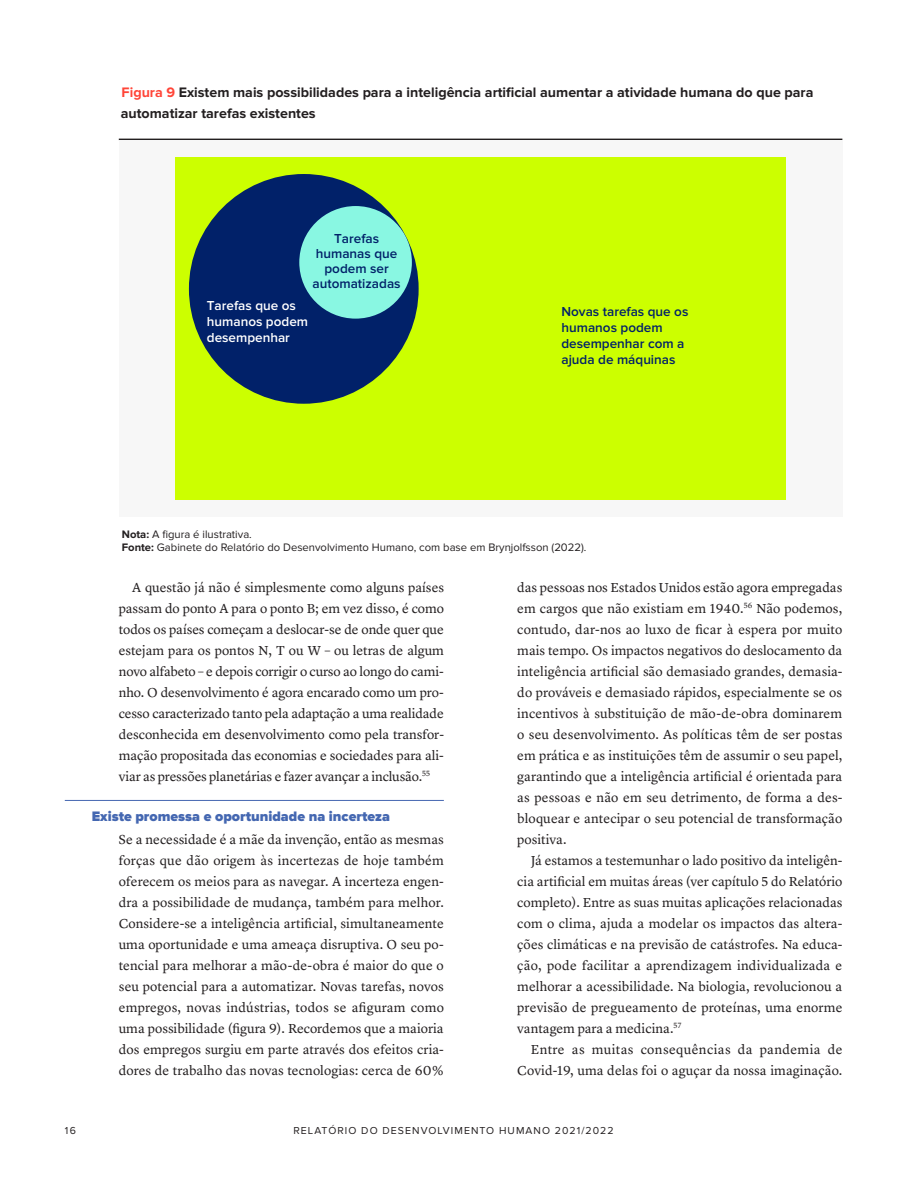
<style>
.page{position:relative;width:918px;height:1188px;background:#fff}
.page>*{position:absolute;margin:0;border:0;box-sizing:border-box;transform-origin:0 0}
.t1{font:700 14.25px/21px "Proxima Nova";color:#231f20}
.t2{font:900 14.25px "Proxima Nova";color:#4467b1}
.t3{font:13.5px/21px "Lyon Text";letter-spacing:.005em;color:#231f20;text-align:justify}
.t4{font:600 13.5px/15px "Proxima Nova";color:#012169;text-align:center}
.t5{font:600 13.5px/16.2px "Proxima Nova";color:#fff}
.t6{font:11.25px/13.5px "Proxima Nova";color:#231f20}
.t7{font:10.5px "Proxima Nova";letter-spacing:.1em;color:#231f20}
.s1{color:#ff4538}
.s2{font-weight:700}
</style>
<div class="page">
<hr style="left:65px;top:800px;width:379px;height:1px;background:#4467b1">
<hr style="left:119px;top:139px;width:723px;height:1px;background:#231f20">
<div style="left:119px;top:140px;width:723px;height:377px;background:#f7f7f7"></div>
<div style="left:175px;top:157px;width:611px;height:343px;background:#cf0"></div>
<div style="left:189px;top:174px;width:230px;height:230px;background:#012169;border-radius:50%"></div>
<div style="left:299px;top:206px;width:113px;height:113px;background:#89f7e2;border-radius:50%"></div>
<p class="t1" style="left:121px;top:82px;width:694px"><span class="s1">Figura 9</span> Existem mais possibilidades para a inteligência artificial aumentar a atividade humana do que para automatizar tarefas existentes</p>
<p class="t4" style="left:313px;top:232px;width:90px">Tarefas humanas que podem ser automatizadas</p>
<p class="t5" style="left:207px;top:298px;width:103px">Tarefas que os humanos podem desempenhar</p>
<p class="t4" style="left:561px;top:304px;width:128px;line-height:16.2px;text-align:left">Novas tarefas que os humanos podem desempenhar com a ajuda de máquinas</p>
<p class="t6" style="left:122px;top:527px;width:466px"><span class="s2">Nota:</span> A figura é ilustrativa.<br><span class="s2">Fonte:</span> Gabinete do Relatório do Desenvolvimento Humano, com base em Brynjolfsson (2022).</p>
<p class="t3" style="left:119px;top:575px;width:327px;text-indent:14px">A questão já não é simplesmente como alguns países passam do ponto A para o ponto B; em vez disso, é como todos os países começam a deslocar-se de onde quer que estejam para os pontos N, T ou W – ou letras de algum novo alfabeto – e depois corrigir o curso ao longo do cami&shy;nho. O desenvolvimento é agora encarado como um pro&shy;cesso caracterizado tanto pela adaptação a uma realidade desconhecida em desenvolvimento como pela transfor&shy;mação propositada das economias e sociedades para ali&shy;viar as pressões planetárias e fazer avançar a inclusão.<sup>55</sup></p>
<p class="t2" style="left:92px;top:810px;width:300px">Existe promessa e oportunidade na incerteza</p>
<p class="t3" style="left:119px;top:827px;width:327px">Se a necessidade é a mãe da invenção, então as mesmas forças que dão origem às incertezas de hoje também oferecem os meios para as navegar. A incerteza engen&shy;dra a possibilidade de mudança, também para melhor.<br>Considere-se a inteligência artificial, simultaneamente uma oportunidade e uma ameaça disruptiva. O seu po&shy;tencial para melhorar a mão-de-obra é maior do que o seu potencial para a automatizar. Novas tarefas, novos empregos, novas indústrias, todos se afiguram como uma possibilidade (figura 9). Recordemos que a maioria dos empregos surgiu em parte através dos efeitos cria&shy;dores de trabalho das novas tecnologias: cerca de 60%</p>
<p class="t3" style="left:517px;top:576px;width:327px">das pessoas nos Estados Unidos estão agora empregadas em cargos que não existiam em 1940.<sup>56</sup> Não podemos, contudo, dar-nos ao luxo de ficar à espera por muito mais tempo. Os impactos negativos do deslocamento da inteligência artificial são demasiado grandes, demasia&shy;do prováveis e demasiado rápidos, especialmente se os incentivos à substituição de mão-de-obra dominarem o seu desenvolvimento. As políticas têm de ser postas em prática e as instituições têm de assumir o seu papel, garantindo que a inteligência artificial é orientada para as pessoas e não em seu detrimento, de forma a des&shy;bloquear e antecipar o seu potencial de transformação positiva.</p>
<p class="t3" style="left:517px;top:849px;width:327px;text-indent:14px">Já estamos a testemunhar o lado positivo da inteligên&shy;cia artificial em muitas áreas (ver capítulo 5 do Relatório completo). Entre as suas muitas aplicações relacionadas com o clima, ajuda a modelar os impactos das altera&shy;ções climáticas e na previsão de catástrofes. Na educa&shy;ção, pode facilitar a aprendizagem individualizada e melhorar a acessibilidade. Na biologia, revolucionou a previsão de pregueamento de proteínas, uma enorme vantagem para a medicina.<sup>57</sup></p>
<p class="t3" style="left:517px;top:1037px;width:327px;text-align:right">Entre as muitas consequências da pandemia de<br>Covid-19, uma delas foi o aguçar da nossa imaginação.</p>
<p class="t7" style="left:65px;top:1124px;width:13px">16</p>
<p class="t7" style="left:294px;top:1124px;width:322px">RELATÓRIO DO DESENVOLVIMENTO HUMANO 2021/2022</p>
</div>
